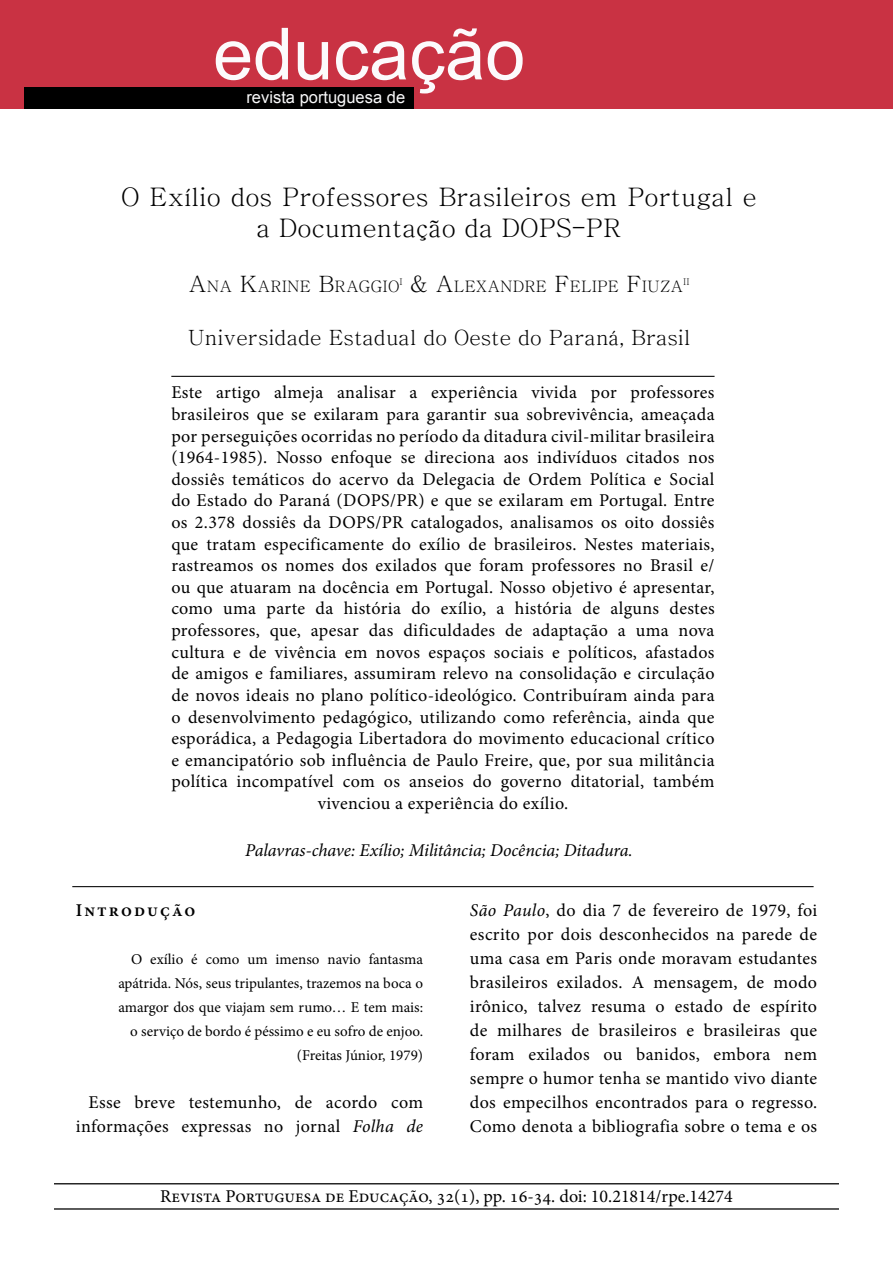
<style>
.page{position:relative;width:893px;height:1263px;background:#fff}
.page>*{position:absolute;margin:0;border:0;box-sizing:border-box;transform-origin:0 0}
.t1{font:72px "Arial";color:#fcfafc}
.t2{font:25.5px/30.6px "Chrysanthi Unicode";color:#000;text-align:center}
.t3{font:21px "Chrysanthi Unicode";color:#000}
.t4{font:18px/21.6px "Minion Pro";letter-spacing:.015em;color:#000;text-align:center}
.t5{font:italic 18px "Minion Pro";letter-spacing:-.005em;color:#000}
.t6{font:600 18px "Minion Pro";letter-spacing:.115em;color:#000}
.t7{font:16.5px "Arial";color:#f9f9fa}
.t8{font:15.75px "Chrysanthi Unicode";color:#000}
.t9{font:15px/24px "Minion Pro";letter-spacing:-.005em;color:#000;text-align:right}
.t10{font:9.15px "Chrysanthi Unicode";color:#000}
.s1{font-size:22.5px}
.s2{font-style:italic}
</style>
<div class="page">
<hr style="left:171px;top:376px;width:544px;height:1px;background:#000">
<hr style="left:72px;top:886px;width:742px;height:1px;background:#000">
<hr style="left:54px;top:1183px;width:785px;height:1px;background:#000">
<hr style="left:54px;top:1208px;width:785px;height:1px;background:#000">
<div style="left:0;top:0;width:893px;height:109px;background:#c93243"></div>
<div style="left:25px;top:88px;width:389px;height:21px;background:#000"></div>
<p class="t1" style="left:213px;top:7px;width:314px">educação</p>
<p class="t7" style="left:246px;top:86px;width:160px">revista portuguesa de</p>
<p class="t2" style="left:121px;top:182px;width:637px">O Exílio dos Professores Brasileiros em Portugal e a Documentação da DOPS-PR</p>
<p class="t8" style="left:189px;top:277px;width:212px"><span class="s1">A</span>NA <span class="s1">K</span>ARINE <span class="s1">B</span>RAGGIO</p>
<p class="t10" style="left:399px;top:276px;width:5px">I</p>
<p class="t8" style="left:410px;top:277px;width:273px"><span class="s1">&amp; A</span>LEXANDRE <span class="s1">F</span>ELIPE <span class="s1">F</span>IUZA</p>
<p class="t10" style="left:683px;top:276px;width:8px">II</p>
<p class="t3" style="left:188px;top:324px;width:504px">Universidade Estadual do Oeste do Paraná, Brasil</p>
<p class="t4" style="left:171px;top:382px;width:545px">Este artigo almeja analisar a experiência vivida por professores brasileiros que se exilaram para garantir sua sobrevivência, ameaçada por perseguições ocorridas no período da ditadura civil-militar brasileira (1964-1985). Nosso enfoque se direciona aos indivíduos citados nos dossiês temáticos do acervo da Delegacia de Ordem Política e Social do Estado do Paraná (DOPS/PR) e que se exilaram em Portugal. Entre os 2.378 dossiês da DOPS/PR catalogados, analisamos os oito dossiês que tratam especificamente do exílio de brasileiros. Nestes materiais, rastreamos os nomes dos exilados que foram professores no Brasil e/ ou que atuaram na docência em Portugal. Nosso objetivo é apresentar, como uma parte da história do exílio, a história de alguns destes professores, que, apesar das dificuldades de adaptação a uma nova cultura e de vivência em novos espaços sociais e políticos, afastados de amigos e familiares, assumiram relevo na consolidação e circulação de novos ideais no plano político-ideológico. Contribuíram ainda para o desenvolvimento pedagógico, utilizando como referência, ainda que esporádica, a Pedagogia Libertadora do movimento educacional crítico e emancipatório sob influência de Paulo Freire, que, por sua militância política incompatível com os anseios do governo ditatorial, também vivenciou a experiência do exílio.</p>
<p class="t5" style="left:245px;top:838px;width:389px">Palavras-chave: Exílio; Militância; Docência; Ditadura.</p>
<p class="t6" style="left:76px;top:897px;width:121px">Introdução</p>
<p class="t9" style="left:118px;top:947px;width:306px">O exílio é como um imenso navio fantasma apátrida. Nós, seus tripulantes, trazemos na boca o amargor dos que viajam sem rumo… E tem mais: o serviço de bordo é péssimo e eu sofro de enjoo.</p>
<p class="t9" style="left:297px;top:1043px;width:128px">(Freitas Júnior, 1979)</p>
<p class="t4" style="left:76px;top:1090px;width:349px;line-height:24px;text-align:right">Esse breve testemunho, de acordo com informações expressas no jornal <span class="s2">Folha de</span></p>
<p class="t4" style="left:470px;top:898px;width:349px;line-height:24px;text-align:justify"><span class="s2">São Paulo</span>, do dia 7 de fevereiro de 1979, foi escrito por dois desconhecidos na parede de uma casa em Paris onde moravam estudantes brasileiros exilados. A mensagem, de modo irônico, talvez resuma o estado de espírito de milhares de brasileiros e brasileiras que foram exilados ou banidos, embora nem sempre o humor tenha se mantido vivo diante dos empecilhos encontrados para o regresso.<br>Como denota a bibliografia sobre o tema e os</p>
<p class="t4" style="left:160px;top:1185px;width:574px">Revista Portuguesa de Educação, 32(1), pp. 16-34. doi: 10.21814/rpe.14274</p>
</div>
